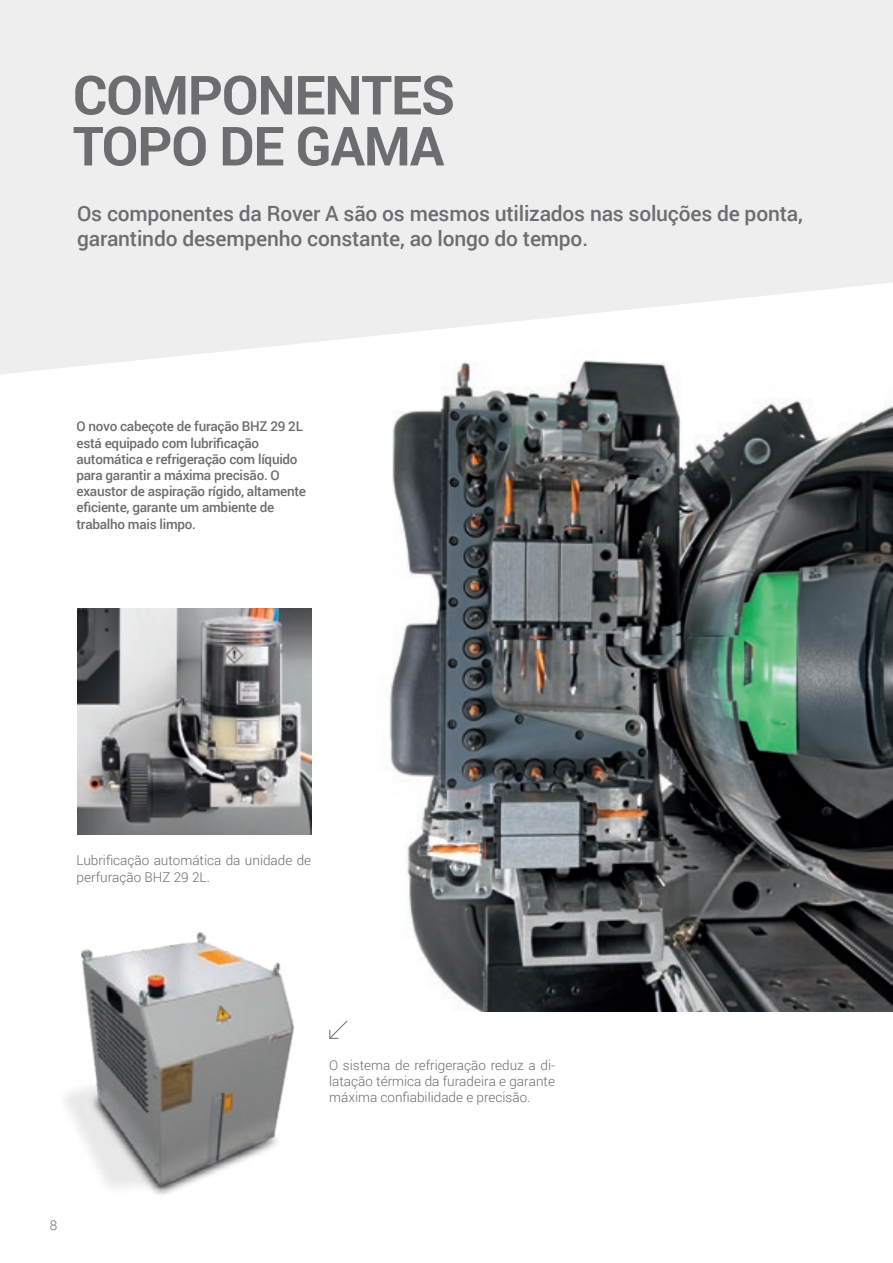
<style>
.page{position:relative;width:893px;height:1263px;background:#fff}
.page>*{position:absolute;margin:0;border:0;box-sizing:border-box;transform-origin:0 0}
._1_TITOLO_GRIGIO{font:700 54px/51px "Roboto";letter-spacing:-.02em;color:#6c6d70}
.t1{font:500 21px/25.2px "Roboto";letter-spacing:-.01em;color:#6c6d70}
.t2{font:500 13.5px/16.2px "Roboto";letter-spacing:-.02em;color:#6c6d70}
.t3{font:300 13.5px/16.2px "Roboto";color:#6c6d70}
</style>
<div class="page">
<img style="left:389px;top:374px;width:504px;height:637px">
<svg style="left:0;top:0;width:893px;height:374px;background:#efeff0"></svg>
<img style="left:77px;top:608px;width:234px;height:226px">
<svg style="left:329px;top:1020px;width:19px;height:19px"></svg>
<img style="left:65px;top:932px;width:229px;height:263px">
<p class="_1_TITOLO_GRIGIO" style="left:73px;top:68px;width:384px">COMPONENTES<br>TOPO DE GAMA</p>
<p class="t1" style="left:77px;top:200px;width:727px">Os componentes da Rover A são os mesmos utilizados nas soluções de ponta, garantindo desempenho constante, ao longo do tempo.</p>
<p class="t2" style="left:77px;top:418px;width:231px">O novo cabeçote de furação BHZ 29 2L está equipado com lubrificação automática e refrigeração com líquido para garantir a máxima precisão. O exaustor de aspiração rígido, altamente eficiente, garante um ambiente de trabalho mais limpo.</p>
<p class="t3" style="left:77px;top:852px;width:236px">Lubrificação automática da unidade de perfuração BHZ 29 2L.</p>
<p class="t3" style="left:50px;top:1216px;width:9px">8</p>
<p class="t3" style="left:329px;top:1056px;width:227px;text-align:justify">O sistema de refrigeração reduz a di&shy;latação térmica da furadeira e garante máxima confiabilidade e precisão.</p>
</div>
